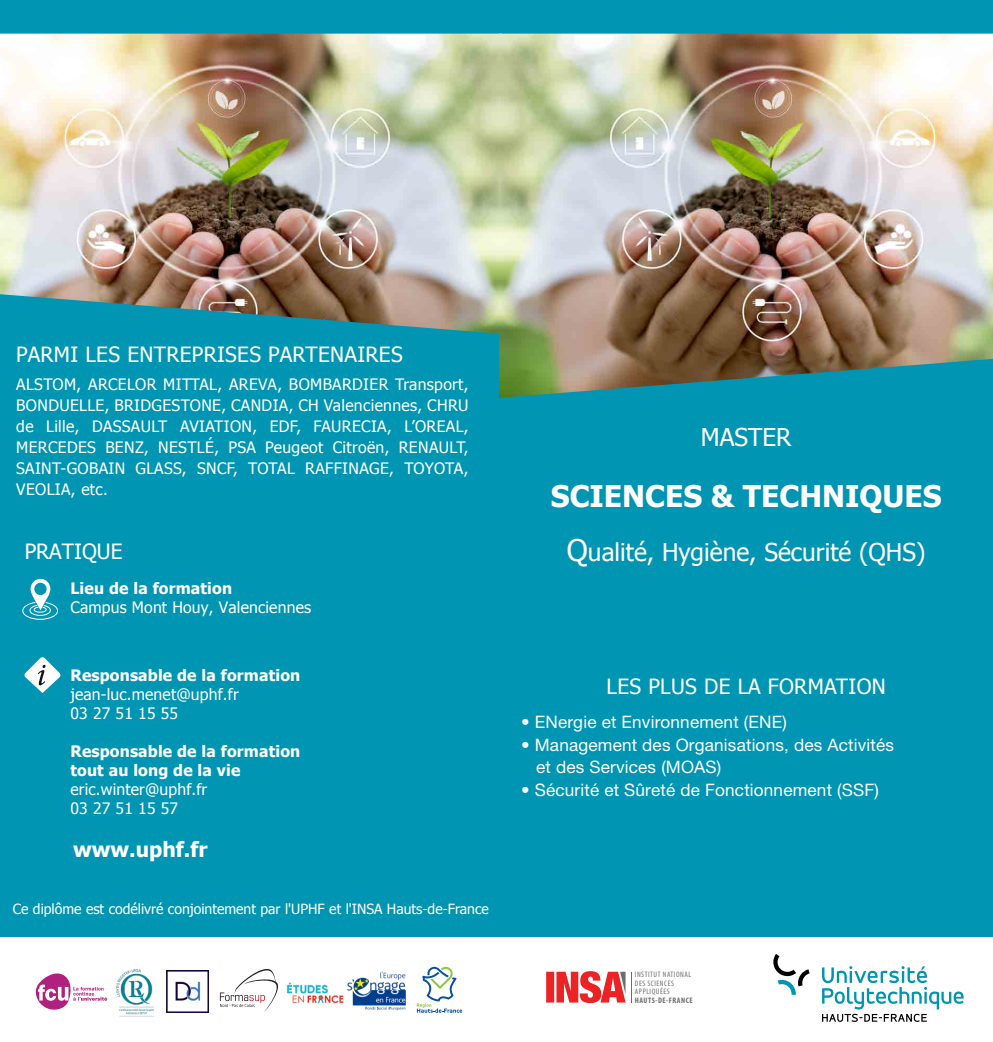
<style>
.page{position:relative;width:993px;height:1042px;background:#fff}
.page>*{position:absolute;margin:0;border:0;box-sizing:border-box;transform-origin:0 0}
.t1{font:700 29.75px "Tahoma";color:#fff}
.t2{font:24.5px "Tahoma";color:#fff}
.t3{font:21px "Tahoma";letter-spacing:.015em;color:#fff}
.t4{font:700 21px "Tahoma";color:#fff}
.t5{font:17.15px/22.8px "Helvetica Neue LT Std";letter-spacing:.01em;color:#fff}
.t6{font:15.75px/21px "Tahoma";letter-spacing:.01em;color:#fff}
.t7{font:700 15.75px/18.9px "Tahoma";letter-spacing:.01em;color:#fff}
.t8{font:14px "Tahoma";color:#fff}
.t9{font:condensed 8.05px/8.4px "Myriad Pro";letter-spacing:.065em;color:#6c6d70}
.t10{font:700 condensed 8.05px "Myriad Pro";letter-spacing:.065em;color:#6c6d70}
.s1{font-size:29.75px}
</style>
<div class="page">
<div style="left:0;top:0;width:992px;height:936px;background:#0095b3"></div>
<svg style="left:22px;top:579px;width:36px;height:41px"></svg>
<svg style="left:24px;top:657px;width:37px;height:36px"></svg>
<img style="left:0;top:34px;width:498px;height:300px">
<img style="left:498px;top:34px;width:494px;height:364px">
<img style="left:116px;top:969px;width:38px;height:48px">
<svg style="left:416px;top:967px;width:46px;height:46px"></svg>
<svg style="left:36px;top:973px;width:71px;height:36px"></svg>
<img style="left:166px;top:971px;width:42px;height:41px">
<img style="left:347px;top:971px;width:59px;height:40px">
<svg style="left:220px;top:969px;width:58px;height:42px"></svg>
<img style="left:286px;top:982px;width:58px;height:22px">
<svg style="left:773px;top:954px;width:190px;height:68px"></svg>
<svg style="left:546px;top:971px;width:79px;height:32px"></svg>
<hr style="left:631px;top:972px;width:1px;height:30px;background:#6c6d70">
<h3 class="t3" style="left:16px;top:340px;width:388px">PARMI LES ENTREPRISES PARTENAIRES</h3>
<p class="t6" style="left:16px;top:372px;width:453px;text-align:justify">ALSTOM, ARCELOR MITTAL, AREVA, BOMBARDIER Transport, BONDUELLE, BRIDGESTONE, CANDIA, CH Valenciennes, CHRU de Lille, DASSAULT AVIATION, EDF, FAURECIA, L’OREAL, MERCEDES BENZ, NESTLÉ, PSA Peugeot Citroën, RENAULT, SAINT-GOBAIN GLASS, SNCF, TOTAL RAFFINAGE, TOYOTA, VEOLIA, etc.</p>
<h3 class="t3" style="left:25px;top:537px;width:99px">PRATIQUE</h3>
<p class="t7" style="left:70px;top:578px;width:163px">Lieu de la formation</p>
<p class="t6" style="left:70px;top:596px;width:242px">Campus Mont Houy, Valenciennes</p>
<p class="t7" style="left:70px;top:665px;width:231px">Responsable de la formation</p>
<p class="t6" style="left:70px;top:684px;width:170px;line-height:18.9px">jean-luc.menet@uphf.fr<br>03 27 51 15 55</p>
<p class="t7" style="left:70px;top:741px;width:231px">Responsable de la formation tout au long de la vie</p>
<p class="t6" style="left:70px;top:779px;width:138px;line-height:18.9px">eric.winter@uphf.fr<br>03 27 51 15 57</p>
<h3 class="t4" style="left:73px;top:835px;width:136px">www.uphf.fr</h3>
<p class="t8" style="left:13px;top:900px;width:477px">Ce diplôme est codélivré conjointement par l'UPHF et l'INSA Hauts-de-France</p>
<h2 class="t2" style="left:700px;top:421px;width:92px">MASTER</h2>
<h1 class="t1" style="left:550px;top:475px;width:392px">SCIENCES &amp; TECHNIQUES</h1>
<h2 class="t2" style="left:566px;top:536px;width:360px"><span class="s1">Q</span>ualité, Hygiène, Sécurité (QHS)</h2>
<h3 class="t3" style="left:606px;top:672px;width:280px">LES PLUS DE LA FORMATION</h3>
<p class="t5" style="left:521px;top:710px;width:267px">• ENergie et Environnement (ENE)</p>
<p class="t5" style="left:536px;top:733px;width:359px;text-indent:-15px">• Management des Organisations, des Activités et des Services (MOAS)</p>
<p class="t5" style="left:521px;top:778px;width:359px">• Sécurité et Sûreté de Fonctionnement (SSF)</p>
<p class="t9" style="left:634px;top:970px;width:58px">INSTITUT NATIONAL<br>DES SCIENCES<br>APPLIQUÉES</p>
<p class="t10" style="left:634px;top:995px;width:59px">HAUTS-DE-FRANCE</p>
</div>
